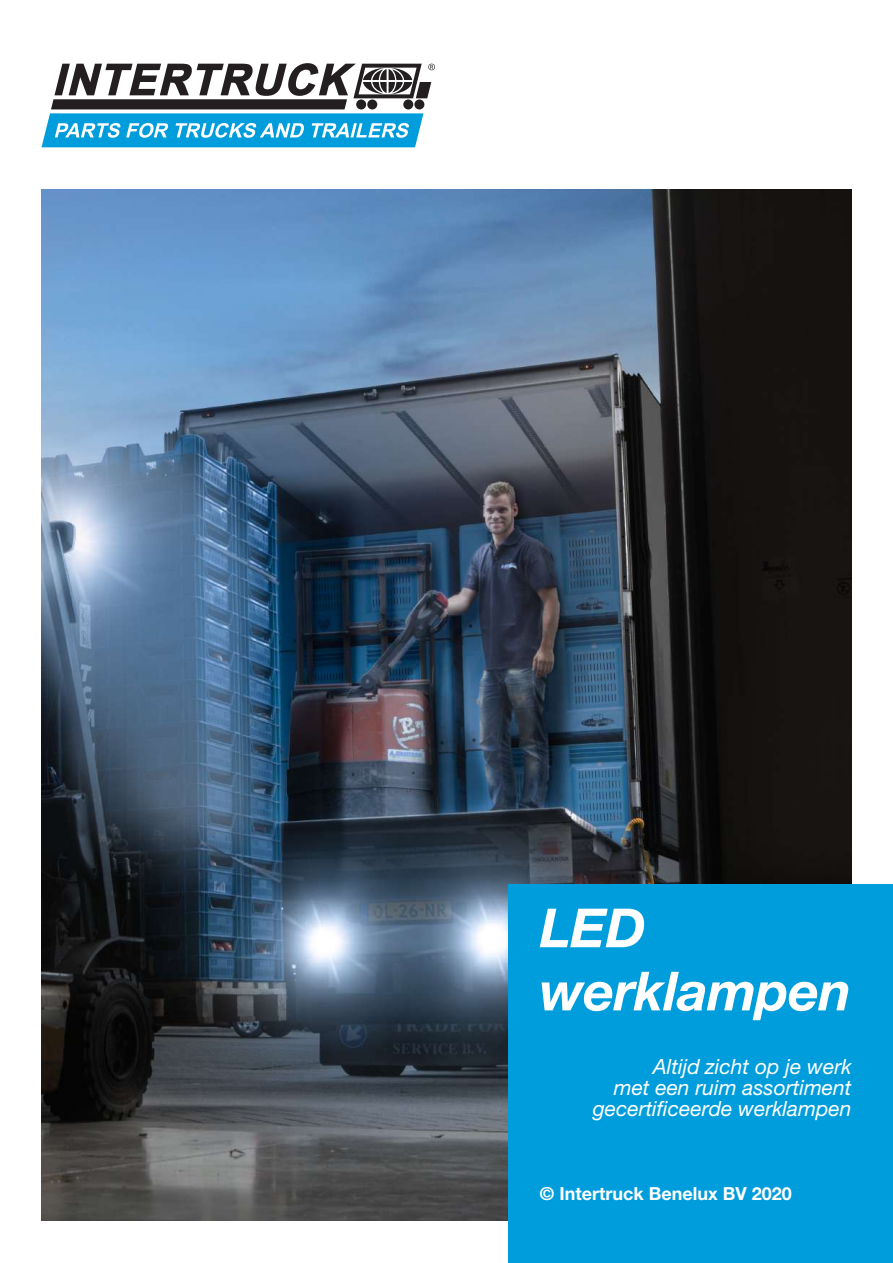
<style>
.page{position:relative;width:893px;height:1263px;background:#fff}
.page>*{position:absolute;margin:0;border:0;box-sizing:border-box;transform-origin:0 0}
.t1{font:italic 700 54px/63.2px "Helvetica Neue LT Pro";letter-spacing:-.01em;color:#fff}
.t2{font:italic 21px/21px "Helvetica Neue LT Pro";color:#fff;text-align:right}
.t3{font:700 18px "Helvetica Neue LT Pro";color:#fff}
</style>
<div class="page">
<img style="left:42px;top:189px;width:809px;height:1032px">
<svg style="left:42px;top:63px;width:393px;height:84px"></svg>
<div style="left:509px;top:884px;width:384px;height:379px;background:#009ddc"></div>
<h1 class="t1" style="left:540px;top:895px;width:313px">LED werklampen</h1>
<p class="t2" style="left:593px;top:1055px;width:260px">Altijd zicht op je werk<br>met een ruim assortiment gecertificeerde werklampen</p>
<p class="t3" style="left:540px;top:1182px;width:253px">© Intertruck Benelux BV 2020</p>
</div>
